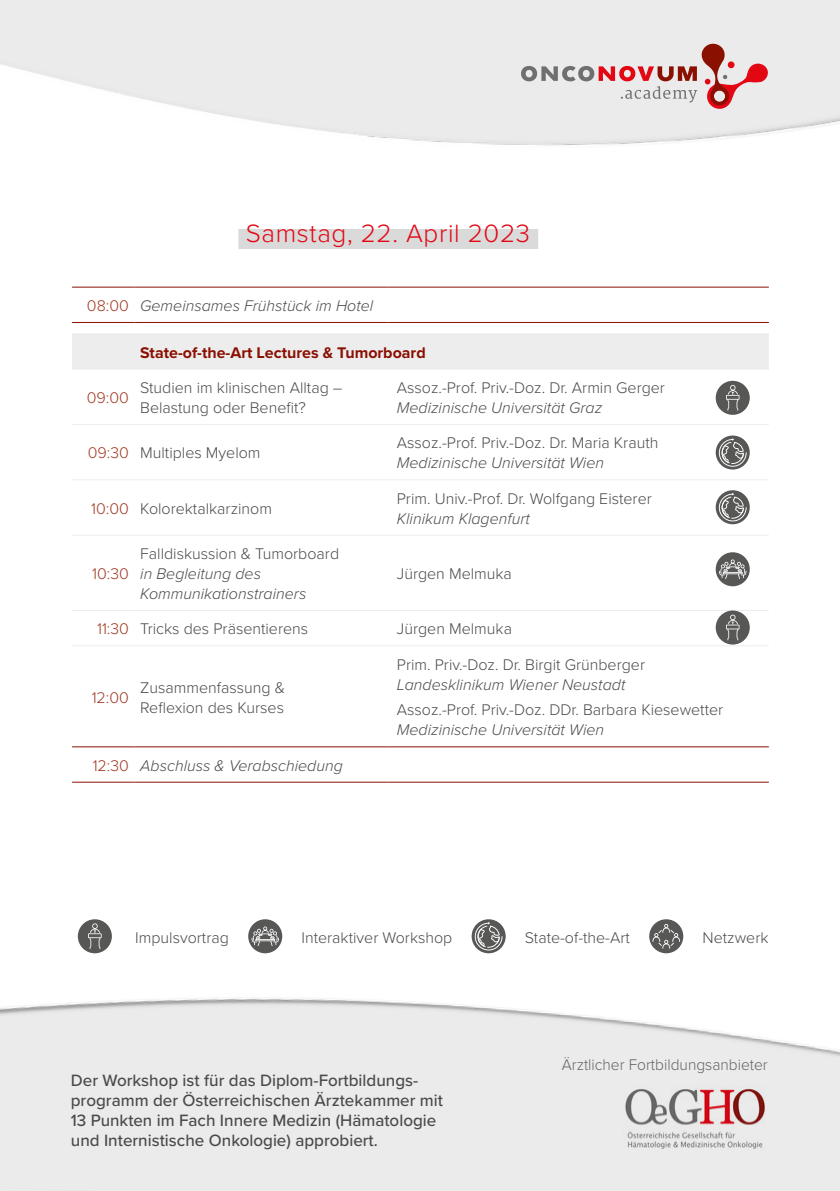
<style>
.page{position:relative;width:840px;height:1191px;background:#fff}
.page>*{position:absolute;margin:0;border:0;box-sizing:border-box;transform-origin:0 0}
.t1{font:300 26px "Proxima Nova";letter-spacing:.025em;color:#e30613}
.t2{font:500 17px/20px "Proxima Nova";color:#4a4a49}
.t3{font:300 16px/20px "Proxima Nova";color:#4a4a49}
.t4{font:italic 300 16px/20px "Proxima Nova";color:#4a4a49}
.t5{font:700 16px "Proxima Nova";color:#8a1002}
.t6{font:300 16px "Proxima Nova";color:#646363}
.t7{font:300 16px "Proxima Nova";color:#a13922}
.s1{font-style:normal;color:#a13922}
.s2{color:#a13922}
</style>
<div class="page">
<img style="left:0;top:0;width:839px;height:146px">
<img style="left:0;top:919px;width:839px;height:272px">
<svg style="left:520px;top:44px;width:247px;height:65px;background:#ddc5c5"></svg>
<img style="left:622px;top:1086px;width:145px;height:65px">
<div style="left:238px;top:229px;width:300px;height:20px;background:#dadada"></div>
<div style="left:72px;top:334px;width:696px;height:35px;background:#ededed"></div>
<hr style="left:72px;top:369px;width:62px;height:1px;background:#ededed">
<hr style="left:134px;top:369px;width:91px;height:1px;background:#ededed">
<hr style="left:225px;top:369px;width:163px;height:1px;background:#ededed">
<hr style="left:388px;top:369px;width:380px;height:1px;background:#ededed">
<hr style="left:72px;top:424px;width:62px;height:1px;background:#ededed">
<hr style="left:134px;top:424px;width:91px;height:1px;background:#ededed">
<hr style="left:225px;top:424px;width:163px;height:1px;background:#ededed">
<hr style="left:388px;top:424px;width:380px;height:1px;background:#ededed">
<hr style="left:72px;top:479px;width:62px;height:1px;background:#ededed">
<hr style="left:134px;top:479px;width:91px;height:1px;background:#ededed">
<hr style="left:225px;top:479px;width:163px;height:1px;background:#ededed">
<hr style="left:388px;top:479px;width:380px;height:1px;background:#ededed">
<hr style="left:72px;top:535px;width:62px;height:1px;background:#ededed">
<hr style="left:134px;top:535px;width:91px;height:1px;background:#ededed">
<hr style="left:225px;top:535px;width:163px;height:1px;background:#ededed">
<hr style="left:388px;top:535px;width:380px;height:1px;background:#ededed">
<hr style="left:72px;top:610px;width:62px;height:1px;background:#ededed">
<hr style="left:134px;top:610px;width:91px;height:1px;background:#ededed">
<hr style="left:225px;top:610px;width:163px;height:1px;background:#ededed">
<hr style="left:388px;top:610px;width:380px;height:1px;background:#ededed">
<hr style="left:72px;top:645px;width:62px;height:1px;background:#ededed">
<hr style="left:134px;top:645px;width:91px;height:1px;background:#ededed">
<hr style="left:225px;top:645px;width:163px;height:1px;background:#ededed">
<hr style="left:388px;top:645px;width:380px;height:1px;background:#ededed">
<hr style="left:72px;top:287px;width:62px;height:1px;background:#8a1002">
<hr style="left:134px;top:287px;width:91px;height:1px;background:#8a1002">
<hr style="left:225px;top:287px;width:163px;height:1px;background:#8a1002">
<hr style="left:388px;top:287px;width:380px;height:1px;background:#8a1002">
<hr style="left:72px;top:322px;width:62px;height:1px;background:#8a1002">
<hr style="left:134px;top:322px;width:91px;height:1px;background:#8a1002">
<hr style="left:225px;top:322px;width:163px;height:1px;background:#8a1002">
<hr style="left:388px;top:322px;width:380px;height:1px;background:#8a1002">
<hr style="left:72px;top:746px;width:62px;height:1px;background:#8a1002">
<hr style="left:134px;top:746px;width:91px;height:1px;background:#8a1002">
<hr style="left:225px;top:746px;width:163px;height:1px;background:#8a1002">
<hr style="left:388px;top:746px;width:380px;height:1px;background:#8a1002">
<hr style="left:72px;top:782px;width:62px;height:1px;background:#8a1002">
<hr style="left:134px;top:782px;width:91px;height:1px;background:#8a1002">
<hr style="left:225px;top:782px;width:163px;height:1px;background:#8a1002">
<hr style="left:388px;top:782px;width:380px;height:1px;background:#8a1002">
<hr style="left:72px;top:333px;width:62px;height:1px;background:#ededed">
<hr style="left:134px;top:333px;width:91px;height:1px;background:#ededed">
<hr style="left:225px;top:333px;width:163px;height:1px;background:#ededed">
<hr style="left:388px;top:333px;width:380px;height:1px;background:#ededed">
<svg style="left:471px;top:919px;width:34px;height:34px"></svg>
<svg style="left:474px;top:922px;width:28px;height:28px"></svg>
<div style="left:649px;top:919px;width:34px;height:34px;background:#575756;border-radius:50%"></div>
<svg style="left:652px;top:924px;width:27px;height:24px"></svg>
<div style="left:78px;top:919px;width:34px;height:34px;background:#575756;border-radius:50%"></div>
<svg style="left:88px;top:923px;width:14px;height:26px"></svg>
<div style="left:248px;top:919px;width:34px;height:34px;background:#575756;border-radius:50%"></div>
<svg style="left:251px;top:926px;width:28px;height:20px"></svg>
<svg style="left:715px;top:435px;width:34px;height:34px"></svg>
<svg style="left:718px;top:438px;width:28px;height:29px"></svg>
<svg style="left:715px;top:490px;width:34px;height:34px"></svg>
<svg style="left:718px;top:493px;width:28px;height:28px"></svg>
<div style="left:715px;top:381px;width:34px;height:34px;background:#575756;border-radius:50%"></div>
<svg style="left:726px;top:385px;width:13px;height:26px"></svg>
<div style="left:715px;top:610px;width:34px;height:34px;background:#575756;border-radius:50%"></div>
<svg style="left:726px;top:614px;width:13px;height:26px"></svg>
<div style="left:715px;top:552px;width:34px;height:34px;background:#575756;border-radius:50%"></div>
<svg style="left:718px;top:559px;width:28px;height:20px"></svg>
<h1 class="t1" style="left:246px;top:214px;width:285px">Samstag, 22. April 2023</h1>
<p class="t4" style="left:87px;top:295px;width:288px"><span class="s1">08:00</span> Gemeinsames Frühstück im Hotel</p>
<p class="t5" style="left:140px;top:340px;width:287px">State-of-the-Art Lectures &amp; Tumorboard</p>
<p class="t7" style="left:87px;top:386px;width:44px">09:00</p>
<p class="t3" style="left:140px;top:377px;width:204px">Studien im klinischen Alltag –<br>Belastung oder Benefit?</p>
<p class="t3" style="left:396px;top:377px;width:269px">Assoz.-Prof. Priv.-Doz. Dr. Armin Gerger</p>
<p class="t4" style="left:396px;top:397px;width:207px">Medizinische Universität Graz</p>
<p class="t3" style="left:88px;top:442px;width:174px"><span class="s2">09:30</span> Multiples Myelom</p>
<p class="t3" style="left:91px;top:497px;width:182px"><span class="s2">10:00</span> Kolorektalkarzinom</p>
<p class="t3" style="left:396px;top:432px;width:263px">Assoz.-Prof. Priv.-Doz. Dr. Maria Krauth</p>
<p class="t4" style="left:396px;top:452px;width:209px">Medizinische Universität Wien</p>
<p class="t3" style="left:396px;top:487px;width:256px">Prim. Univ.-Prof. Dr. Wolfgang Eisterer</p>
<p class="t4" style="left:396px;top:507px;width:134px">Klinikum Klagenfurt</p>
<p class="t3" style="left:140px;top:543px;width:200px">Falldiskussion &amp; Tumorboard</p>
<p class="t4" style="left:140px;top:563px;width:167px">in Begleitung des<br>Kommunikationstrainers</p>
<p class="t3" style="left:396px;top:563px;width:117px">Jürgen Melmuka</p>
<p class="t3" style="left:97px;top:618px;width:212px"><span class="s2">11:30</span> Tricks des Präsentierens</p>
<p class="t3" style="left:396px;top:618px;width:117px">Jürgen Melmuka</p>
<p class="t7" style="left:92px;top:562px;width:38px">10:30</p>
<p class="t7" style="left:92px;top:685px;width:39px">12:00</p>
<p class="t3" style="left:140px;top:676px;width:146px">Zusammenfassung &amp;<br>Reflexion des Kurses</p>
<p class="t4" style="left:93px;top:754px;width:251px"><span class="s1">12:30</span> Abschluss &amp; Verabschiedung</p>
<p class="t3" style="left:396px;top:653px;width:249px">Prim. Priv.-Doz. Dr. Birgit Grünberger</p>
<p class="t4" style="left:396px;top:673px;width:230px">Landesklinikum Wiener Neustadt</p>
<p class="t3" style="left:396px;top:699px;width:328px">Assoz.-Prof. Priv.-Doz. DDr. Barbara Kiesewetter</p>
<p class="t4" style="left:396px;top:719px;width:209px">Medizinische Universität Wien</p>
<p class="t3" style="left:135px;top:926px;width:95px">Impulsvortrag</p>
<p class="t3" style="left:301px;top:926px;width:152px">Interaktiver Workshop</p>
<p class="t3" style="left:524px;top:926px;width:106px">State-of-the-Art</p>
<p class="t3" style="left:702px;top:926px;width:67px">Netzwerk</p>
<p class="t2" style="left:71px;top:1069px;width:373px">Der Workshop ist für das Diplom-Fortbildungs&shy;programm der Österreichischen Ärztekammer mit 13 Punkten im Fach Innere Medizin (Hämatologie und Internistische Onkologie) approbiert.</p>
<p class="t6" style="left:561px;top:1052px;width:207px">Ärztlicher Fortbildungsanbieter</p>
</div>
